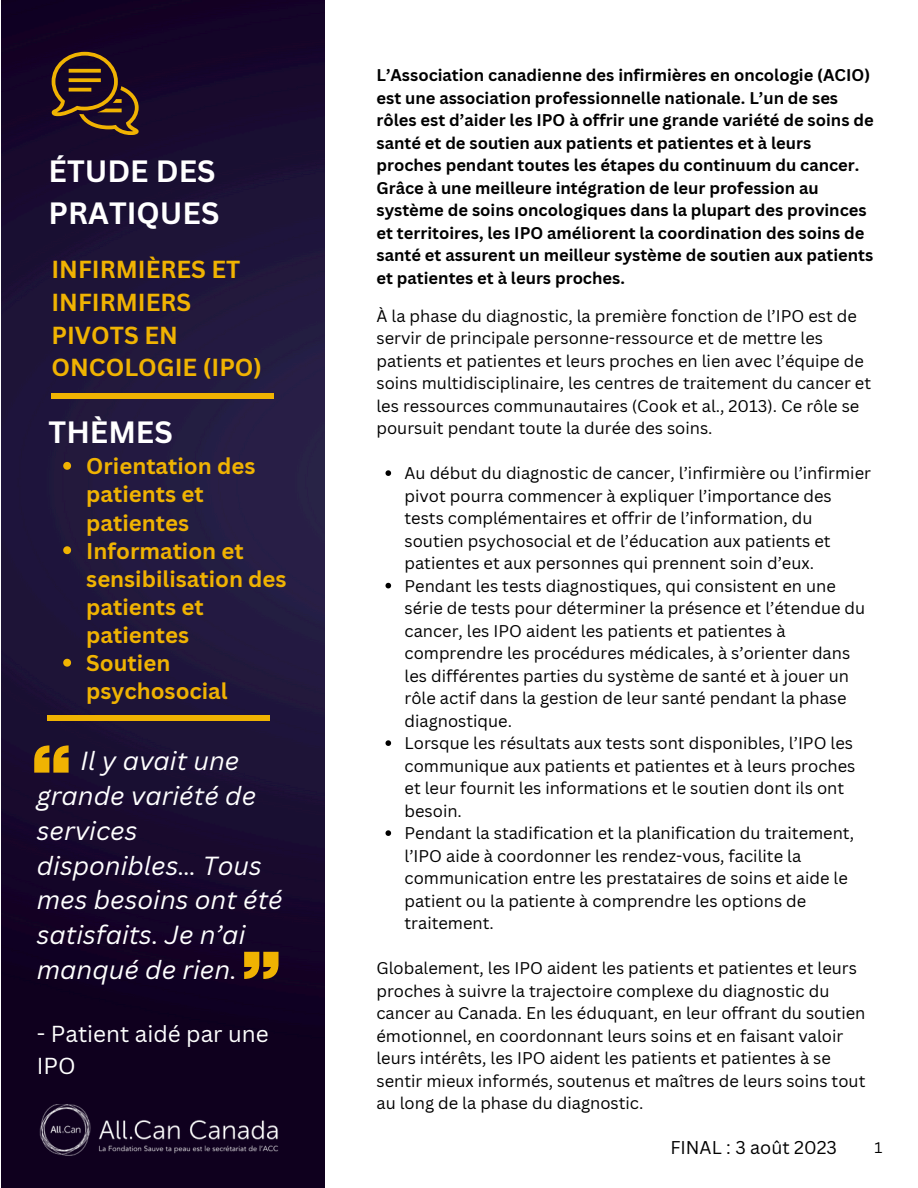
<style>
.page{position:relative;width:918px;height:1188px;background:#fff}
.page>*{position:absolute;margin:0;border:0;box-sizing:border-box;transform-origin:0 0}
.t1{font:700 30px/41.7px "Canva Sans";color:#fff}
.t2{font:italic 25.5px/34.8px "Canva Sans";color:#fff}
.t3{font:700 24px/32.7px "Canva Sans";color:#f0b302}
.t4{font:22.5px/31.5px "Canva Sans";color:#fff}
.t5{font:700 22.2px/28.2px "Canva Sans";color:#f0b302}
.t6{font:18px "Canva Sans";color:#000}
.t7{font:16.5px/22.5px "Canva Sans";color:#000}
.t8{font:700 16.5px/22.5px "Canva Sans";color:#000}
.t9{font:15px "Canva Sans";color:#000}
</style>
<div class="page">
<img style="left:2px;top:0;width:323px;height:1188px">
<div style="left:48px;top:715px;width:222px;height:6px;background:#f0b302"></div>
<div style="left:51px;top:393px;width:223px;height:6px;background:#f0b302"></div>
<svg style="left:34px;top:745px;width:35px;height:27px"></svg>
<svg style="left:244px;top:952px;width:35px;height:27px"></svg>
<svg style="left:51px;top:52px;width:88px;height:83px;background:#472d20"></svg>
<svg style="left:63px;top:462px;width:8px;height:8px"></svg>
<svg style="left:63px;top:546px;width:8px;height:8px"></svg>
<svg style="left:63px;top:659px;width:8px;height:8px"></svg>
<svg style="left:385px;top:470px;width:6px;height:6px"></svg>
<svg style="left:385px;top:583px;width:6px;height:5px"></svg>
<svg style="left:385px;top:740px;width:6px;height:6px"></svg>
<svg style="left:385px;top:830px;width:6px;height:6px"></svg>
<img style="left:29px;top:1104px;width:261px;height:52px">
<p class="t1" style="left:49px;top:150px;width:172px">ÉTUDE DES<br>PRATIQUES</p>
<h3 class="t3" style="left:51px;top:253px;width:212px">INFIRMIÈRES ET<br>INFIRMIERS<br>PIVOTS EN<br>ONCOLOGIE (IPO)</h3>
<h2 class="t1" style="left:49px;top:410px;width:126px">THÈMES</h2>
<h1 class="t5" style="left:86px;top:452px;width:171px">Orientation des patients et patientes</h1>
<p class="t5" style="left:86px;top:536px;width:202px">Information et sensibilisation des patients et patientes</p>
<p class="t5" style="left:86px;top:648px;width:143px">Soutien psychosocial</p>
<p class="t2" style="left:37px;top:743px;width:247px;text-indent:44px">Il y avait une grande variété de services disponibles… Tous mes besoins ont été satisfaits. Je n’ai manqué de rien.</p>
<h1 class="t4" style="left:37px;top:1018px;width:233px">- Patient aidé par une<br>IPO</h1>
<h4 class="t8" style="left:376px;top:64px;width:499px">L’Association canadienne des infirmières en oncologie (ACIO) est une association professionnelle nationale. L’un de ses rôles est d’aider les IPO à offrir une grande variété de soins de santé et de soutien aux patients et patientes et à leurs proches pendant toutes les étapes du continuum du cancer.<br>Grâce à une meilleure intégration de leur profession au système de soins oncologiques dans la plupart des provinces et territoires, les IPO améliorent la coordination des soins de santé et assurent un meilleur système de soutien aux patients et patientes et à leurs proches.</h4>
<p class="t7" style="left:376px;top:304px;width:496px">À la phase du diagnostic, la première fonction de l’IPO est de servir de principale personne-ressource et de mettre les patients et patientes et leurs proches en lien avec l’équipe de soins multidisciplinaire, les centres de traitement du cancer et les ressources communautaires (Cook et al., 2013). Ce rôle se poursuit pendant toute la durée des soins.</p>
<h5 class="t7" style="left:405px;top:462px;width:468px">Au début du diagnostic de cancer, l’infirmière ou l’infirmier pivot pourra commencer à expliquer l’importance des tests complémentaires et offrir de l’information, du soutien psychosocial et de l’éducation aux patients et patientes et aux personnes qui prennent soin d’eux.</h5>
<p class="t7" style="left:405px;top:574px;width:462px">Pendant les tests diagnostiques, qui consistent en une série de tests pour déterminer la présence et l’étendue du cancer, les IPO aident les patients et patientes à comprendre les procédures médicales, à s’orienter dans les différentes parties du système de santé et à jouer un rôle actif dans la gestion de leur santé pendant la phase diagnostique.</p>
<p class="t7" style="left:405px;top:732px;width:452px">Lorsque les résultats aux tests sont disponibles, l’IPO les communique aux patients et patientes et à leurs proches et leur fournit les informations et le soutien dont ils ont besoin.</p>
<p class="t7" style="left:405px;top:822px;width:451px">Pendant la stadification et la planification du traitement, l’IPO aide à coordonner les rendez-vous, facilite la communication entre les prestataires de soins et aide le patient ou la patiente à comprendre les options de traitement.</p>
<p class="t7" style="left:376px;top:957px;width:490px">Globalement, les IPO aident les patients et patientes et leurs proches à suivre la trajectoire complexe du diagnostic du cancer au Canada. En les éduquant, en leur offrant du soutien émotionnel, en coordonnant leurs soins et en faisant valoir leurs intérêts, les IPO aident les patients et patientes à se sentir mieux informés, soutenus et maîtres de leurs soins tout au long de la phase du diagnostic.</p>
<p class="t6" style="left:670px;top:1135px;width:168px">FINAL : 3 août 2023</p>
<p class="t9" style="left:875px;top:1137px;width:9px">1</p>
</div>
